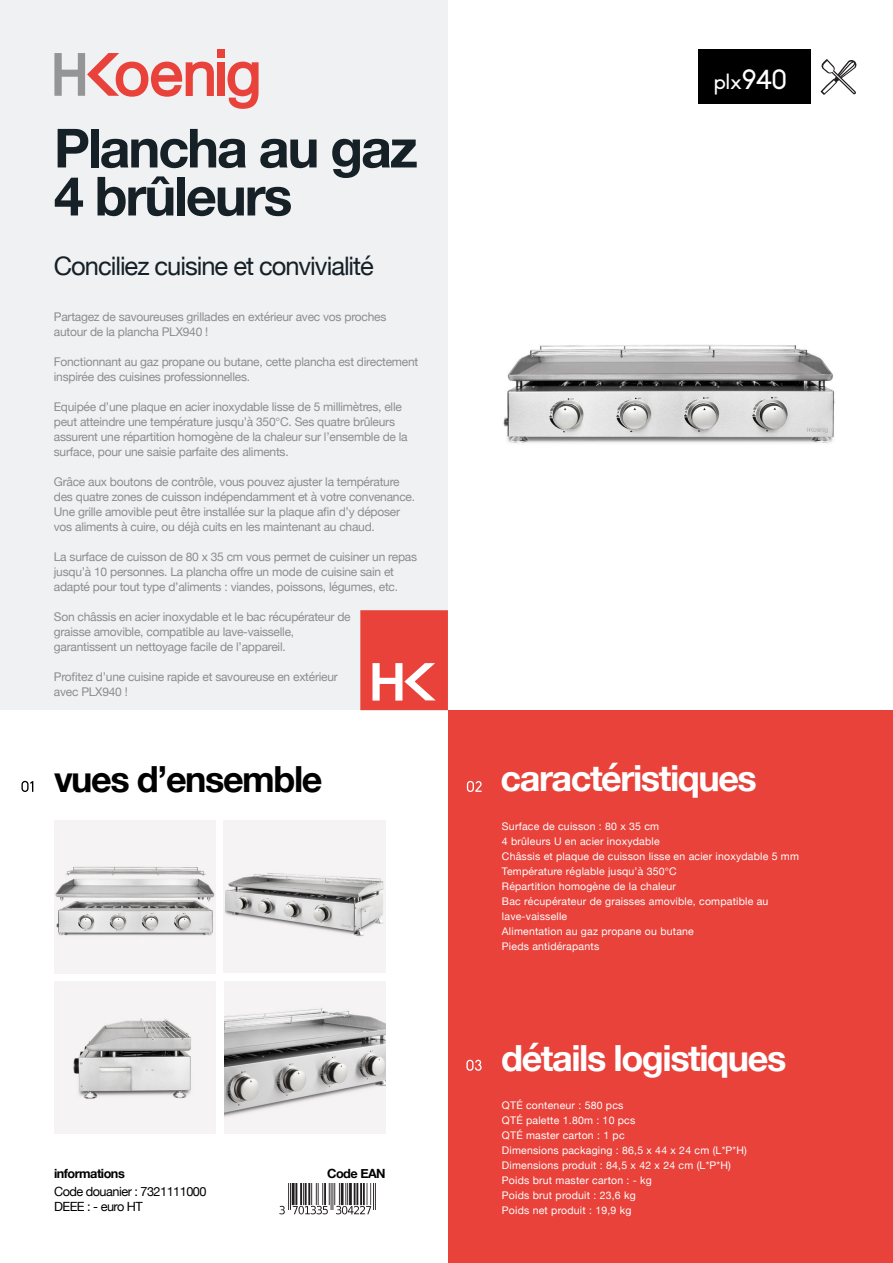
<style>
.page{position:relative;width:893px;height:1263px;background:#fff}
.page>*{position:absolute;margin:0;border:0;box-sizing:border-box;transform-origin:0 0}
.t1{font:700 54px/48px "Helvetica Neue";letter-spacing:-.04em;color:#162027}
.t2{font:700 36px "Helvetica Neue";letter-spacing:-.04em;color:#fff}
.t3{font:700 36px "Helvetica Neue";letter-spacing:-.04em;color:#000}
.t4{font:25.5px "Helvetica Neue";letter-spacing:-.04em;color:#162027}
.t5{font:21px "Biko";color:#fff}
.t6{font:12.75px/18px "Helvetica Neue";letter-spacing:-.04em;color:#000}
.t7{font:700 12.75px "Helvetica Neue";letter-spacing:-.04em;color:#000}
.t8{font:12px/15px "Helvetica Neue";letter-spacing:-.02em;color:#8b8d8f}
.t9{font:10.5px/15px "Helvetica Neue";letter-spacing:.02em;color:#fff}
.s1{font-weight:700}
.s2{font-size:27px}
</style>
<div class="page">
<div style="left:0;top:0;width:448px;height:710px;background:#f0f1f2"></div>
<div style="left:448px;top:710px;width:445px;height:553px;background:#e8423b"></div>
<svg style="left:360px;top:610px;width:88px;height:100px;background:#ea5953"></svg>
<div style="left:218px;top:49px;width:7px;height:8px;background:#e8423b"></div>
<div style="left:218px;top:62px;width:7px;height:34px;background:#e8423b"></div>
<svg style="left:54px;top:53px;width:160px;height:44px"></svg>
<svg style="left:227px;top:62px;width:32px;height:47px"></svg>
<svg style="left:21px;top:781px;width:12px;height:11px"></svg>
<svg style="left:466px;top:1060px;width:16px;height:11px"></svg>
<div style="left:698px;top:50px;width:113px;height:54px;background:#000"></div>
<svg style="left:467px;top:781px;width:15px;height:11px"></svg>
<img style="left:54px;top:821px;width:162px;height:152px">
<img style="left:224px;top:821px;width:162px;height:151px">
<img style="left:54px;top:982px;width:162px;height:152px">
<img style="left:224px;top:982px;width:162px;height:152px">
<img style="left:279px;top:1183px;width:97px;height:31px">
<svg style="left:821px;top:59px;width:35px;height:36px"></svg>
<img style="left:503px;top:344px;width:332px;height:99px">
<p class="t1" style="left:54px;top:126px;width:365px">Plancha au gaz<br>4 brûleurs</p>
<p class="t4" style="left:54px;top:248px;width:322px">Conciliez cuisine et convivialité</p>
<p class="t8" style="left:54px;top:310px;width:334px">Partagez de savoureuses grillades en extérieur avec vos proches autour de la plancha PLX940 !</p>
<p class="t8" style="left:54px;top:355px;width:366px">Fonctionnant au gaz propane ou butane, cette plancha est directement inspirée des cuisines professionnelles.</p>
<p class="t8" style="left:54px;top:400px;width:355px">Equipée d’une plaque en acier inoxydable lisse de 5 millimètres, elle peut atteindre une température jusqu’à 350°C. Ses quatre brûleurs assurent une répartition homogène de la chaleur sur l’ensemble de la surface, pour une saisie parfaite des aliments.</p>
<p class="t8" style="left:54px;top:475px;width:363px">Grâce aux boutons de contrôle, vous pouvez ajuster la température des quatre zones de cuisson indépendamment et à votre convenance.<br>Une grille amovible peut être installée sur la plaque afin d’y déposer vos aliments à cuire, ou déjà cuits en les maintenant au chaud.</p>
<p class="t8" style="left:54px;top:550px;width:365px">La surface de cuisson de 80 x 35 cm vous permet de cuisiner un repas jusqu’à 10 personnes. La plancha offre un mode de cuisine sain et adapté pour tout type d’aliments : viandes, poissons, légumes, etc.</p>
<p class="t8" style="left:54px;top:610px;width:298px">Son châssis en acier inoxydable et le bac récupérateur de</p>
<p class="t8" style="left:54px;top:625px;width:242px">graisse amovible, compatible au lave-vaisselle,</p>
<p class="t8" style="left:54px;top:640px;width:233px">garantissent un nettoyage facile de l’appareil.</p>
<p class="t8" style="left:54px;top:670px;width:285px">Profitez d’une cuisine rapide et savoureuse en extérieur</p>
<p class="t8" style="left:54px;top:685px;width:76px">avec PLX940 !</p>
<p class="t3" style="left:54px;top:750px;width:270px">vues d’ensemble</p>
<p class="t6" style="left:54px;top:1165px;width:154px"><span class="s1">informations<br></span>Code douanier : 7321111000</p>
<p class="t6" style="left:54px;top:1198px;width:90px">DEEE : - euro HT</p>
<p class="t7" style="left:327px;top:1163px;width:60px">Code EAN</p>
<p class="t5" style="left:714px;top:70px;width:75px">plx<span class="s2">940</span></p>
<p class="t2" style="left:501px;top:750px;width:258px">caractéristiques</p>
<p class="t9" style="left:502px;top:819px;width:159px">Surface de cuisson : 80 x 35 cm</p>
<p class="t9" style="left:502px;top:834px;width:159px">4 brûleurs U en acier inoxydable</p>
<p class="t9" style="left:502px;top:849px;width:299px">Châssis et plaque de cuisson lisse en acier inoxydable 5 mm</p>
<p class="t9" style="left:502px;top:864px;width:176px">Température réglable jusqu’à 350°C</p>
<p class="t9" style="left:502px;top:879px;width:176px">Répartition homogène de la chaleur</p>
<p class="t9" style="left:502px;top:894px;width:268px">Bac récupérateur de graisses amovible, compatible au lave-vaisselle</p>
<p class="t9" style="left:502px;top:924px;width:193px">Alimentation au gaz propane ou butane</p>
<p class="t9" style="left:502px;top:939px;width:99px">Pieds antidérapants</p>
<p class="t2" style="left:501px;top:1030px;width:287px">détails logistiques</p>
<p class="t9" style="left:502px;top:1098px;width:123px">QTÉ conteneur : 580 pcs</p>
<p class="t9" style="left:502px;top:1113px;width:135px">QTÉ palette 1.80m : 10 pcs</p>
<p class="t9" style="left:502px;top:1128px;width:124px">QTÉ master carton : 1 pc</p>
<p class="t9" style="left:502px;top:1143px;width:247px">Dimensions packaging : 86,5 x 44 x 24 cm (L*P*H)</p>
<p class="t9" style="left:502px;top:1158px;width:231px">Dimensions produit : 84,5 x 42 x 24 cm (L*P*H)</p>
<p class="t9" style="left:502px;top:1173px;width:152px">Poids brut master carton : - kg</p>
<p class="t9" style="left:502px;top:1188px;width:135px">Poids brut produit : 23,6 kg</p>
<p class="t9" style="left:502px;top:1203px;width:131px">Poids net produit : 19,9 kg</p>
</div>
